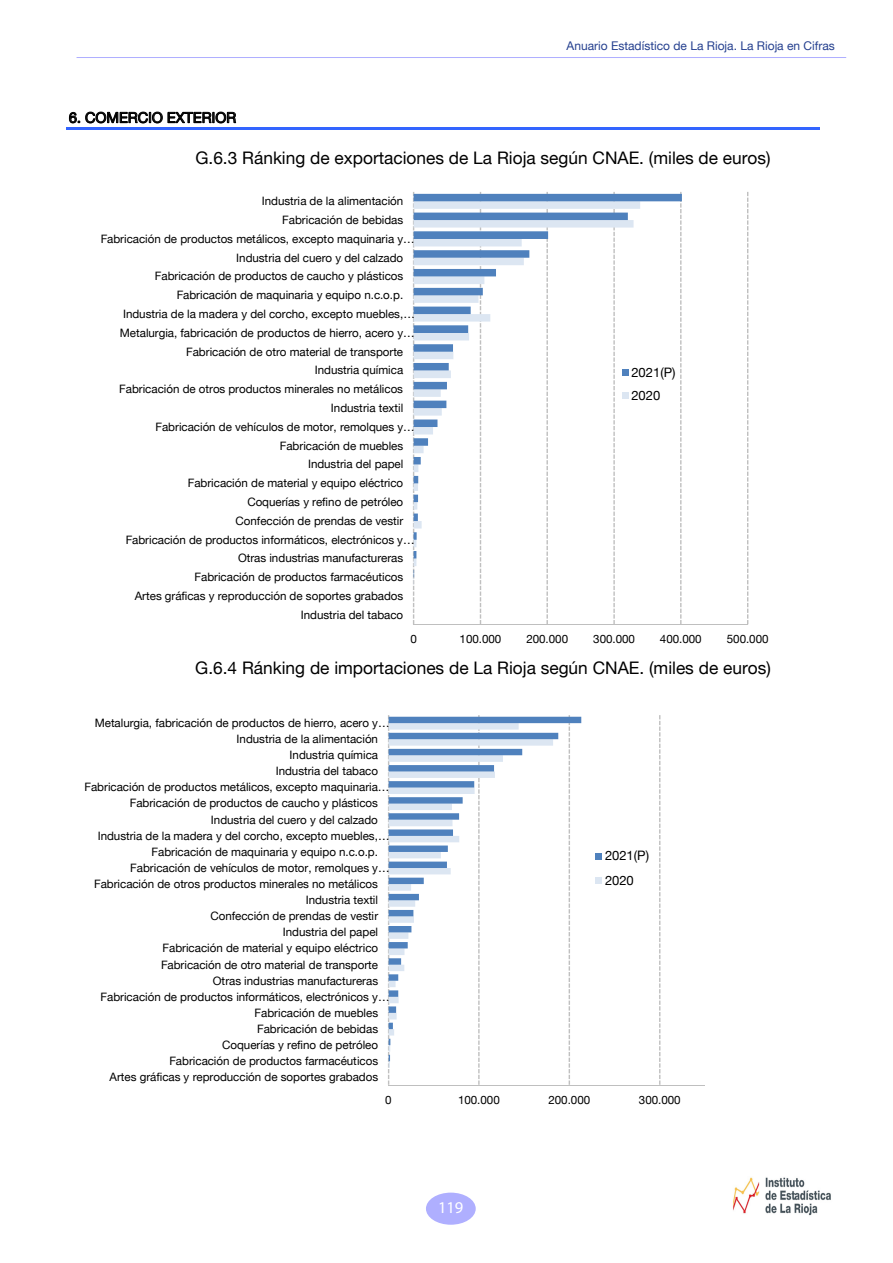
<style>
.page{position:relative;width:893px;height:1263px;background:#fff}
.page>*{position:absolute;margin:0;border:0;box-sizing:border-box;transform-origin:0 0}
.t1{font:17.25px "Helvetica Neue LT";color:#000}
.t2{font:16.5px "Myriad Pro";color:#fff}
.t3{font:14.4px "Helvetica Neue LT";color:#000}
.t4{font:13.05px/23.2px "Helvetica Neue LT";letter-spacing:-.01em;color:#000}
.t5{font:12px "Helvetica Neue LT";color:#25408f}
.t6{font:11.55px "Helvetica Neue LT";letter-spacing:-.005em;color:#000}
</style>
<div class="page">
<div style="left:426px;top:1192px;width:50px;height:33px;background:#afafff;border-radius:50%"></div>
<hr style="left:77px;top:57px;width:769px;height:1px;background:#afafff">
<img style="left:733px;top:1177px;width:98px;height:39px">
<svg style="left:69px;top:112px;width:93px;height:11px"></svg>
<svg style="left:168px;top:112px;width:68px;height:11px"></svg>
<hr style="left:66px;top:127px;width:754px;height:3px;background:#3365ff">
<svg style="left:413px;top:192px;width:335px;height:432px"></svg>
<svg style="left:414px;top:577px;width:226px;height:8px"></svg>
<svg style="left:414px;top:194px;width:268px;height:383px"></svg>
<hr style="left:414px;top:624px;width:334px;height:1px;background:#bfbfbf">
<div style="left:622px;top:369px;width:6px;height:7px;background:#4f81bd"></div>
<div style="left:622px;top:392px;width:6px;height:7px;background:#dce6f2"></div>
<svg style="left:388px;top:715px;width:272px;height:370px"></svg>
<svg style="left:389px;top:1061px;width:164px;height:7px"></svg>
<svg style="left:389px;top:717px;width:192px;height:344px"></svg>
<hr style="left:389px;top:1085px;width:316px;height:1px;background:#bfbfbf">
<div style="left:595px;top:853px;width:7px;height:7px;background:#4f81bd"></div>
<div style="left:595px;top:877px;width:7px;height:7px;background:#dce6f2"></div>
<p class="t5" style="left:567px;top:38px;width:270px">Anuario Estadístico de La Rioja. La Rioja en Cifras</p>
<p class="t3" style="left:69px;top:109px;width:169px">6. COMERCIO EXTERIOR</p>
<p class="t1" style="left:195px;top:147px;width:577px">G.6.3 Ránking de exportaciones de La Rioja según CNAE. (miles de euros)</p>
<p class="t6" style="left:262px;top:194px;width:143px">Industria de la alimentación</p>
<p class="t6" style="left:282px;top:213px;width:123px">Fabricación de bebidas</p>
<p class="t6" style="left:101px;top:232px;width:316px">Fabricación de productos metálicos, excepto maquinaria y…</p>
<p class="t6" style="left:236px;top:251px;width:168px">Industria del cuero y del calzado</p>
<p class="t6" style="left:155px;top:269px;width:250px">Fabricación de productos de caucho y plásticos</p>
<p class="t6" style="left:177px;top:288px;width:228px">Fabricación de maquinaria y equipo n.c.o.p.</p>
<p class="t6" style="left:123px;top:307px;width:293px">Industria de la madera y del corcho, excepto muebles,…</p>
<p class="t6" style="left:120px;top:326px;width:296px">Metalurgia, fabricación de productos de hierro, acero y…</p>
<p class="t6" style="left:186px;top:345px;width:219px">Fabricación de otro material de transporte</p>
<p class="t6" style="left:315px;top:363px;width:90px">Industria química</p>
<p class="t6" style="left:119px;top:382px;width:285px">Fabricación de otros productos minerales no metálicos</p>
<p class="t6" style="left:331px;top:401px;width:74px">Industria textil</p>
<p class="t6" style="left:155px;top:420px;width:261px">Fabricación de vehículos de motor, remolques y…</p>
<p class="t6" style="left:280px;top:439px;width:125px">Fabricación de muebles</p>
<p class="t6" style="left:308px;top:457px;width:97px">Industria del papel</p>
<p class="t6" style="left:188px;top:476px;width:217px">Fabricación de material y equipo eléctrico</p>
<p class="t6" style="left:247px;top:495px;width:157px">Coquerías y refino de petróleo</p>
<p class="t6" style="left:236px;top:514px;width:169px">Confección de prendas de vestir</p>
<p class="t6" style="left:126px;top:533px;width:291px">Fabricación de productos informáticos, electrónicos y…</p>
<p class="t6" style="left:238px;top:551px;width:167px">Otras industrias manufactureras</p>
<p class="t6" style="left:195px;top:570px;width:210px">Fabricación de productos farmacéuticos</p>
<p class="t6" style="left:135px;top:589px;width:270px">Artes gráficas y reproducción de soportes grabados</p>
<p class="t6" style="left:301px;top:608px;width:104px">Industria del tabaco</p>
<p class="t4" style="left:631px;top:360px;width:46px">2021(P)<br>2020</p>
<p class="t6" style="left:410px;top:632px;width:8px">0</p>
<p class="t6" style="left:460px;top:632px;width:43px">100.000</p>
<p class="t6" style="left:526px;top:632px;width:43px">200.000</p>
<p class="t6" style="left:593px;top:632px;width:43px">300.000</p>
<p class="t6" style="left:660px;top:632px;width:43px">400.000</p>
<p class="t6" style="left:727px;top:632px;width:43px">500.000</p>
<p class="t1" style="left:195px;top:658px;width:577px">G.6.4 Ránking de importaciones de La Rioja según CNAE. (miles de euros)</p>
<p class="t6" style="left:95px;top:716px;width:296px">Metalurgia, fabricación de productos de hierro, acero y…</p>
<p class="t6" style="left:237px;top:732px;width:143px">Industria de la alimentación</p>
<p class="t6" style="left:290px;top:748px;width:90px">Industria química</p>
<p class="t6" style="left:276px;top:764px;width:104px">Industria del tabaco</p>
<p class="t6" style="left:84px;top:780px;width:307px">Fabricación de productos metálicos, excepto maquinaria…</p>
<p class="t6" style="left:130px;top:796px;width:250px">Fabricación de productos de caucho y plásticos</p>
<p class="t6" style="left:211px;top:812px;width:168px">Industria del cuero y del calzado</p>
<p class="t6" style="left:98px;top:829px;width:293px">Industria de la madera y del corcho, excepto muebles,…</p>
<p class="t6" style="left:152px;top:845px;width:228px">Fabricación de maquinaria y equipo n.c.o.p.</p>
<p class="t6" style="left:130px;top:861px;width:261px">Fabricación de vehículos de motor, remolques y…</p>
<p class="t6" style="left:94px;top:877px;width:285px">Fabricación de otros productos minerales no metálicos</p>
<p class="t6" style="left:306px;top:893px;width:74px">Industria textil</p>
<p class="t6" style="left:210px;top:909px;width:169px">Confección de prendas de vestir</p>
<p class="t6" style="left:283px;top:925px;width:97px">Industria del papel</p>
<p class="t6" style="left:163px;top:941px;width:217px">Fabricación de material y equipo eléctrico</p>
<p class="t6" style="left:161px;top:957px;width:219px">Fabricación de otro material de transporte</p>
<p class="t6" style="left:213px;top:974px;width:167px">Otras industrias manufactureras</p>
<p class="t6" style="left:101px;top:990px;width:291px">Fabricación de productos informáticos, electrónicos y…</p>
<p class="t6" style="left:255px;top:1006px;width:125px">Fabricación de muebles</p>
<p class="t6" style="left:257px;top:1022px;width:123px">Fabricación de bebidas</p>
<p class="t6" style="left:222px;top:1038px;width:157px">Coquerías y refino de petróleo</p>
<p class="t6" style="left:169px;top:1054px;width:210px">Fabricación de productos farmacéuticos</p>
<p class="t6" style="left:110px;top:1070px;width:270px">Artes gráficas y reproducción de soportes grabados</p>
<p class="t4" style="left:605px;top:843px;width:46px;line-height:24.5px">2021(P)<br>2020</p>
<p class="t6" style="left:385px;top:1093px;width:8px">0</p>
<p class="t6" style="left:458px;top:1093px;width:43px">100.000</p>
<p class="t6" style="left:548px;top:1093px;width:43px">200.000</p>
<p class="t6" style="left:639px;top:1093px;width:43px">300.000</p>
<h2 class="t2" style="left:438px;top:1197px;width:27px">119</h2>
</div>
